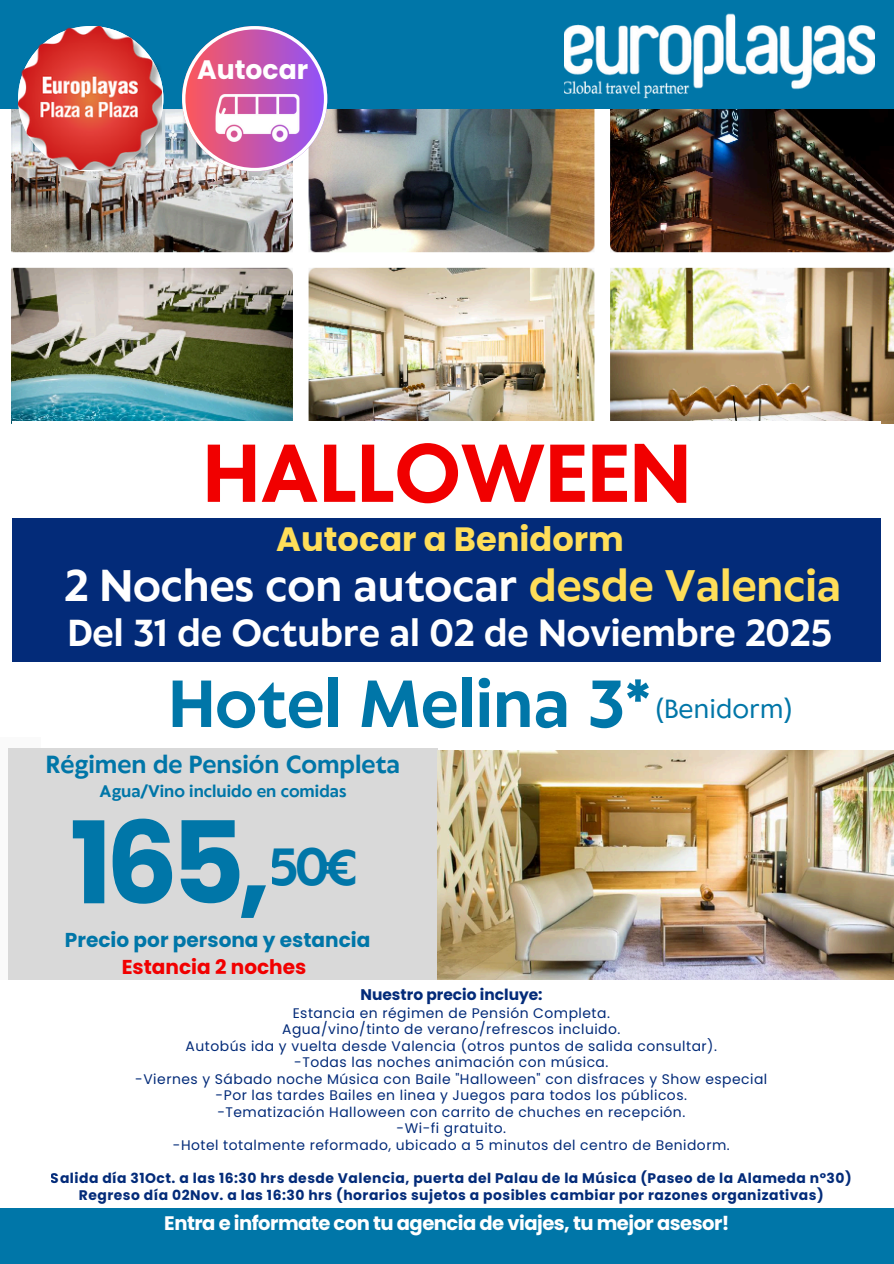
<style>
.page{position:relative;width:894px;height:1264px;background:#fff}
.page>*{position:absolute;margin:0;border:0;box-sizing:border-box;transform-origin:0 0}
.t1{font:700 113.55px "Poppins";color:#0076a8}
.t2{font:700 76.65px "Klein Text";color:#f10000}
.t3{font:700 62.25px "Klein Text";color:#0076a8}
.t4{font:700 48.9px "Klein Text";color:#0076a8}
.t5{font:700 41.4px "Klein Text";color:#fff}
.t6{font:700 35.1px "Klein Text";color:#fff}
.t7{font:700 33.6px "Poppins";color:#ffde59}
.t8{font:700 26.7px "Poppins";color:#fff}
.t9{font:24.6px "Klein Text";color:#0076a8}
.t10{font:700 23.25px "Klein Text";color:#0076a8}
.t11{font:700 20.1px "Poppins";color:#0076a8}
.t12{font:700 20.1px "Poppins";color:#f10000}
.t13{font:700 19.5px "Poppins";letter-spacing:-.025em;color:#fff}
.t14{font:700 15.75px "Klein Text";color:#0076a8}
.t15{font:700 15.45px "Poppins";color:#032b79}
.t16{font:13.95px/16.5px "Poppins";letter-spacing:.035em;color:#032b79;text-align:center}
.t17{font:700 13.95px/16.5px "Poppins";letter-spacing:.035em;color:#032b79;text-align:center}
.s1{color:#ffde59}
</style>
<div class="page">
<div style="left:0;top:737px;width:41px;height:242px;background:#fafafa"></div>
<img style="left:12px;top:109px;width:881px;height:314px">
<div style="left:0;top:0;width:893px;height:109px;background:#0076a8"></div>
<div style="left:0;top:1208px;width:893px;height:55px;background:#0076a8"></div>
<img style="left:564px;top:13px;width:310px;height:85px">
<div style="left:13px;top:516px;width:867px;height:146px;background:#032b79"></div>
<div style="left:13px;top:421px;width:867px;height:97px;background:#fff"></div>
<div style="left:8px;top:748px;width:429px;height:231px;background:#d9d9d9"></div>
<svg style="left:18px;top:26px;width:145px;height:145px"></svg>
<img style="left:18px;top:27px;width:143px;height:143px">
<svg style="left:182px;top:26px;width:145px;height:145px"></svg>
<img style="left:175px;top:75px;width:164px;height:86px">
<img style="left:437px;top:750px;width:456px;height:229px">
<h3 class="t8" style="left:197px;top:51px;width:113px">Autocar</h3>
<h2 class="t2" style="left:203px;top:434px;width:490px">HALLOWEEN</h2>
<h3 class="t7" style="left:276px;top:515px;width:349px">Autocar a Benidorm</h3>
<h3 class="t5" style="left:64px;top:564px;width:778px">2 Noches con autocar <span class="s1">desde Valencia</span></h3>
<h3 class="t6" style="left:68px;top:615px;width:766px">Del 31 de Octubre al 02 de Noviembre 2025</h3>
<h3 class="t3" style="left:168px;top:672px;width:484px">Hotel Melina 3*</h3>
<h3 class="t9" style="left:655px;top:696px;width:139px">(Benidorm)</h3>
<h3 class="t10" style="left:46px;top:753px;width:356px">Régimen de Pensión Completa</h3>
<p class="t14" style="left:100px;top:783px;width:248px">Agua/Vino incluido en comidas</p>
<h1 class="t1" style="left:70px;top:784px;width:202px">165,</h1>
<h3 class="t4" style="left:269px;top:842px;width:90px">50€</h3>
<h3 class="t11" style="left:65px;top:926px;width:307px">Precio por persona y estancia</h3>
<h3 class="t12" style="left:122px;top:952px;width:186px">Estancia 2 noches</h3>
<p class="t15" style="left:360px;top:983px;width:184px">Nuestro precio incluye:</p>
<p class="t16" style="left:135px;top:1004px;width:633px">Estancia en régimen de Pensión Completa.<br>Agua/vino/tinto de verano/refrescos incluido.<br>Autobús ida y vuelta desde Valencia (otros puntos de salida consultar).<br>-Todas las noches animación con música.<br>-Viernes y Sábado noche Música con Baile "Halloween" con disfraces y Show especial -Por las tardes Bailes en linea y Juegos para todos los públicos.<br>-Tematización Halloween con carrito de chuches en recepción.<br>-Wi-fi gratuito.<br>-Hotel totalmente reformado, ubicado a 5 minutos del centro de Benidorm.</p>
<p class="t17" style="left:51px;top:1169px;width:802px">Salida día 31Oct. a las 16:30 hrs desde Valencia, puerta del Palau de la Música (Paseo de la Alameda nº30)<br>Regreso día 02Nov. a las 16:30 hrs (horarios sujetos a posibles cambiar por razones organizativas)</p>
<h3 class="t13" style="left:164px;top:1209px;width:566px">Entra e informate con tu agencia de viajes, tu mejor asesor!</h3>
</div>
